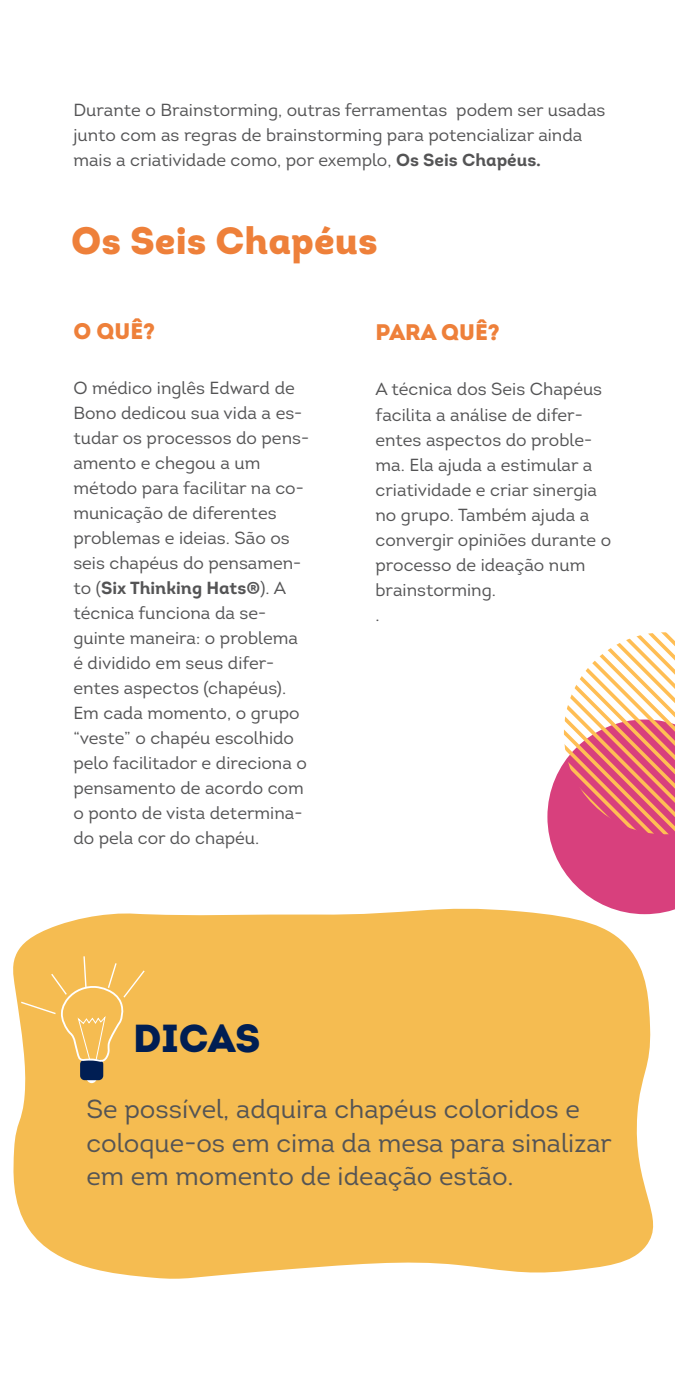
<style>
.page{position:relative;width:675px;height:1375px;background:#fff}
.page>*{position:absolute;margin:0;border:0;box-sizing:border-box;transform-origin:0 0}
.t1{font:39.12px "Intro Black Alt";letter-spacing:-.01em;color:#001e53}
.t2{font:38.12px "Intro Black Alt";color:#ee803a}
.t3{font:26.06px/33.9px "Intro";color:#545455}
.t4{font:22.5px "Intro Black Alt";color:#ee803a}
.t5{font:17.5px/25px "Intro";color:#545455}
.t6{font:17.5px "Intro Bold Alt";color:#545455}
.s1{font-family:"Intro Bold Alt"}
.s2{font-family:"Intro"}
</style>
<div class="page">
<svg style="left:13px;top:908px;width:641px;height:371px;background:#f5c15f"></svg>
<svg style="left:86px;top:1071px;width:11px;height:12px"></svg>
<div style="left:80px;top:1060px;width:23px;height:20px;background:#001e53;border-radius:5px"></div>
<svg style="left:20px;top:955px;width:126px;height:108px;background:#f4bf5c"></svg>
<svg style="left:547px;top:632px;width:128px;height:282px"></svg>
<p class="t5" style="left:73px;top:98px;width:534px">Durante o Brainstorming, outras ferramentas podem ser usadas junto com as regras de brainstorming para potencializar ainda mais a criatividade como, por exemplo, <span class="s1">Os Seis Chapéus.</span></p>
<h2 class="t2" style="left:71px;top:216px;width:308px">Os Seis Chapéus</h2>
<p class="t4" style="left:73px;top:316px;width:83px">O QUÊ?</p>
<p class="t5" style="left:73px;top:376px;width:237px">O médico inglês Edward de<br>Bono dedicou sua vida a es&shy;tudar os processos do pens&shy;amento e chegou a um método para facilitar na co&shy;municação de diferentes problemas e ideias. São os seis chapéus do pensamen-</p>
<p class="t6" style="left:73px;top:577px;width:214px"><span class="s2">to (</span>Six Thinking Hats®<span class="s2">). A</span></p>
<p class="t5" style="left:73px;top:601px;width:235px">técnica funciona da se&shy;guinte maneira: o problema é dividido em seus difer&shy;entes aspectos (chapéus).<br>Em cada momento, o grupo “veste” o chapéu escolhido pelo facilitador e direciona o pensamento de acordo com o ponto de vista determina&shy;do pela cor do chapéu.</p>
<p class="t4" style="left:376px;top:318px;width:126px">PARA QUÊ?</p>
<p class="t5" style="left:376px;top:377px;width:237px">A técnica dos Seis Chapéus facilita a análise de difer&shy;entes aspectos do proble&shy;ma. Ela ajuda a estimular a criatividade e criar sinergia no grupo. Também ajuda a convergir opiniões durante o processo de ideação num brainstorming.<br>.</p>
<h1 class="t1" style="left:133px;top:1013px;width:129px">DICAS</h1>
<h3 class="t3" style="left:86px;top:1092px;width:527px">Se possível, adquira chapéus coloridos e coloque-os em cima da mesa para sinalizar em em momento de ideação estão.</h3>
</div>
